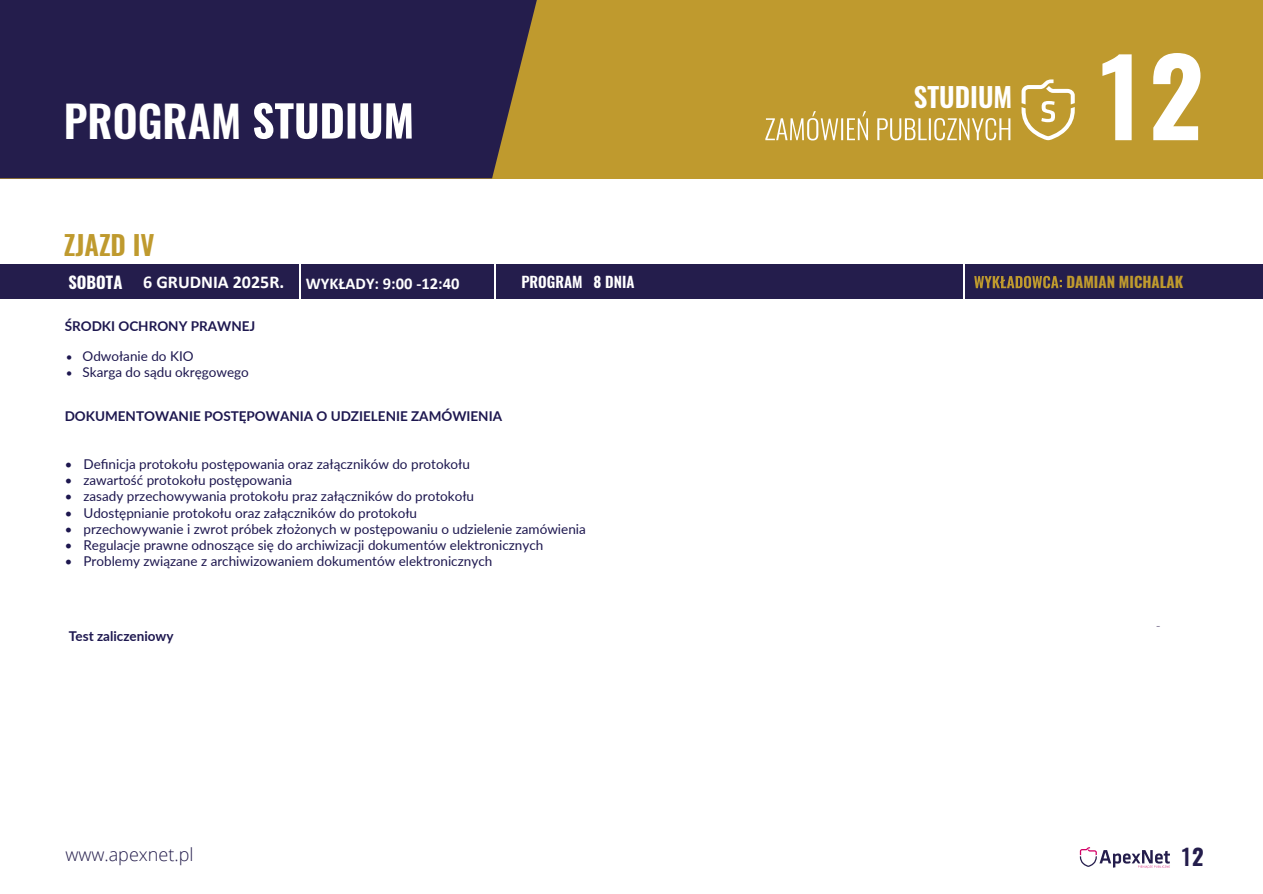
<style>
.page{position:relative;width:1263px;height:894px;background:#fff}
.page>*{position:absolute;margin:0;border:0;box-sizing:border-box;transform-origin:0 0}
.t1{font:600 105.9px "Oswald";color:#fff}
.t2{font:600 43.5px "Oswald";color:#fff}
.t3{font:600 27px "Oswald";color:#bf9a2e}
.t4{font:600 27px "Oswald";color:#fff}
.t5{font:500 22.5px "Oswald";color:#241d4c}
.t6{font:300 18px "Open Sans";color:#241d4c}
.t7{font:700 18px "Calibri";color:#fff}
.t8{font:700 16.5px "Calibri";color:#fff}
.t9{font:700 16.5px "Oswald";color:#fff}
.t10{font:700 15px "Oswald";color:#bf9a2e}
.t11{font:600 15px "Oswald";color:#fff}
.t12{font:13.5px "Lato";color:#1d174f}
.t13{font:700 13.5px "Lato";color:#1d174f}
.s1{font-weight:700}
</style>
<div class="page">
<svg style="left:1079px;top:847px;width:91px;height:21px"></svg>
<div style="left:0;top:265px;width:1263px;height:34px;background:#241d4c"></div>
<div style="left:0;top:0;width:1263px;height:178px;background:#bf9a2e"></div>
<div style="left:0;top:0;width:537px;height:178px;background:#241d4c"></div>
<svg style="left:254px;top:103px;width:158px;height:36px;background:#a7a4b7"></svg>
<hr style="left:299px;top:265px;width:1px;height:34px;background:#fff">
<hr style="left:494px;top:265px;width:1px;height:34px;background:#fff">
<hr style="left:963px;top:265px;width:1px;height:34px;background:#fff">
<svg style="left:765px;top:111px;width:245px;height:29px"></svg>
<svg style="left:1021px;top:79px;width:53px;height:61px"></svg>
<svg style="left:974px;top:276px;width:88px;height:12px"></svg>
<h2 class="t2" style="left:64px;top:90px;width:179px">PROGRAM</h2>
<h3 class="t3" style="left:64px;top:226px;width:92px">ZJAZD IV</h3>
<p class="t9" style="left:68px;top:271px;width:55px">SOBOTA</p>
<p class="t11" style="left:521px;top:271px;width:114px">PROGRAM <span class="s1">8</span> DNIA</p>
<h3 class="t7" style="left:143px;top:269px;width:143px">6 GRUDNIA 2025R.</h3>
<p class="t8" style="left:306px;top:271px;width:155px">WYKŁADY: 9:00 -12:40</p>
<p class="t13" style="left:65px;top:316px;width:192px">ŚRODKI OCHRONY PRAWNEJ</p>
<p class="t12" style="left:67px;top:346px;width:129px">• Odwołanie do KIO</p>
<p class="t12" style="left:67px;top:362px;width:184px">• Skarga do sądu okręgowego</p>
<p class="t13" style="left:65px;top:406px;width:439px">DOKUMENTOWANIE POSTĘPOWANIA O UDZIELENIE ZAMÓWIENIA</p>
<p class="t12" style="left:65px;top:454px;width:406px">• Definicja protokołu postępowania oraz załączników do protokołu</p>
<p class="t12" style="left:65px;top:470px;width:228px">• zawartość protokołu postępowania</p>
<p class="t12" style="left:65px;top:486px;width:410px">• zasady przechowywania protokołu praz załączników do protokołu</p>
<p class="t12" style="left:65px;top:503px;width:353px">• Udostępnianie protokołu oraz załączników do protokołu</p>
<p class="t12" style="left:65px;top:519px;width:522px">• przechowywanie i zwrot próbek złożonych w postępowaniu o udzielenie zamówienia</p>
<p class="t12" style="left:65px;top:535px;width:479px">• Regulacje prawne odnoszące się do archiwizacji dokumentów elektronicznych</p>
<p class="t12" style="left:65px;top:551px;width:428px">• Problemy związane z archiwizowaniem dokumentów elektronicznych</p>
<p class="t13" style="left:69px;top:626px;width:106px">Test zaliczeniowy</p>
<h3 class="t6" style="left:65px;top:842px;width:130px">www.apexnet.pl</h3>
<h3 class="t4" style="left:914px;top:78px;width:100px">STUDIUM</h3>
<h1 class="t1" style="left:1092px;top:23px;width:112px">1<span class="s1">2</span></h1>
<p class="t10" style="left:1066px;top:271px;width:118px">DAMIAN MICHALAK</p>
<h3 class="t5" style="left:1180px;top:840px;width:25px">1<span class="s1">2</span></h3>
</div>
